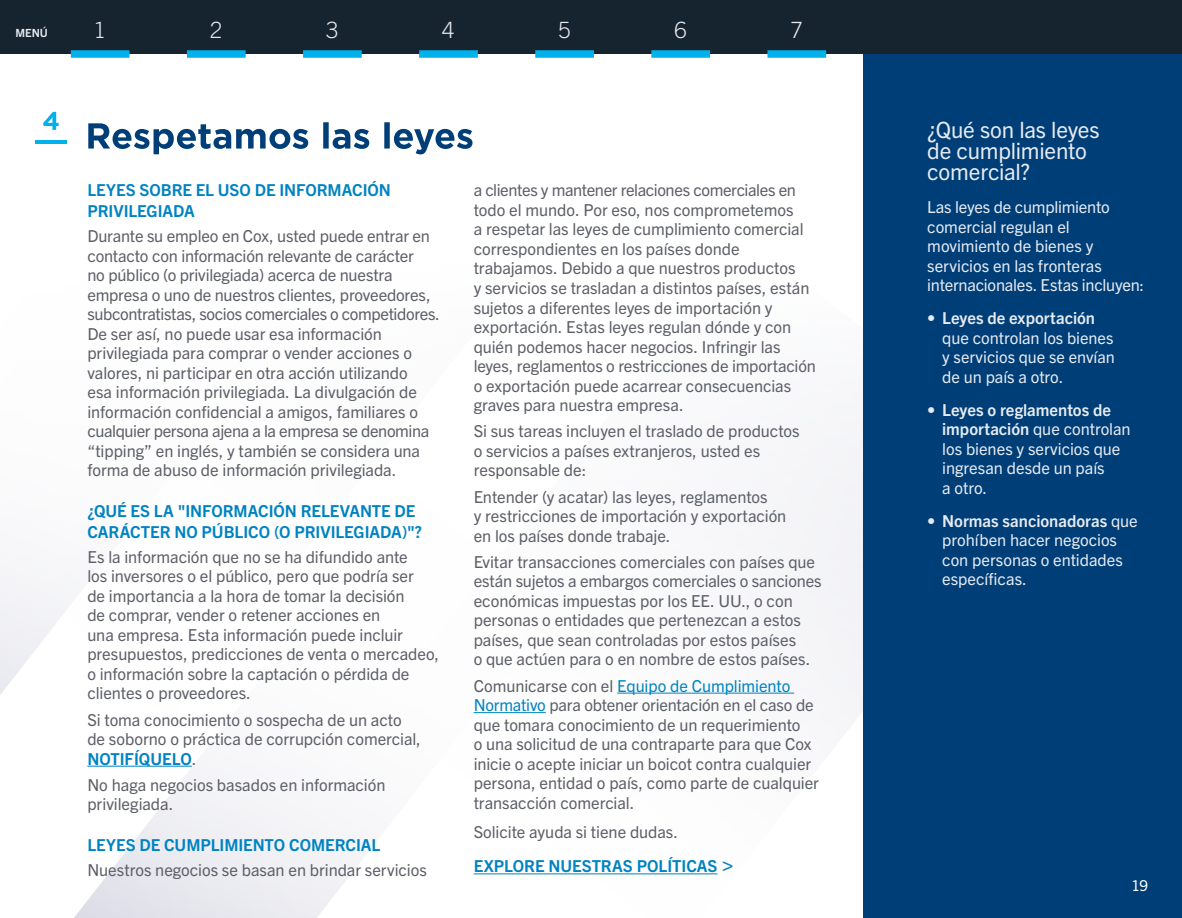
<style>
.page{position:relative;width:1182px;height:918px;background:#fff}
.page>*{position:absolute;margin:0;border:0;box-sizing:border-box;transform-origin:0 0}
.t1{font:22.5px/21px "Trade Gothic Next LT Pro";letter-spacing:-.01em;color:#e7ebf1}
.t2{font:300 22.5px "Trade Gothic Next LT Pro";color:#e7ebf1}
.t3{font:16.5px/19.5px "Trade Gothic Next LT Pro";letter-spacing:-.005em;color:#5d5f68}
.t4{font:16.5px/19.5px "Trade Gothic Next LT Pro";letter-spacing:-.005em;color:#e7ebf1}
.t5{font:700 16.5px/21px "Trade Gothic Next LT Pro";letter-spacing:-.005em;color:#0083c2}
.t6{font:700 16.5px/19.5px "Trade Gothic Next LT Pro";color:#e7ebf1}
.t7{font:16.35px "Trade Gothic Next LT Pro";letter-spacing:-.005em;color:#e7ebf1}
.t8{font:15px "Trade Gothic Next LT Pro";color:#fff}
.t9{font:700 11.25px "Trade Gothic Next LT Pro";color:#e7ebf1}
.s1{font-weight:700;color:#0083c2}
.s2{color:#0083c2}
.s3{font-weight:700;font-size:22.5px;color:#0083c2}
.s4{font-weight:400}
.s5{font-weight:400;font-size:16.35px}
.s6{font-weight:700}
</style>
<div class="page">
<svg style="left:74px;top:862px;width:131px;height:56px"></svg>
<svg style="left:0;top:573px;width:205px;height:289px"></svg>
<svg style="left:205px;top:424px;width:658px;height:494px"></svg>
<div style="left:863px;top:0;width:318px;height:918px;background:#003e78"></div>
<hr style="left:87px;top:766px;width:105px;height:1px;background:#0083c2">
<hr style="left:617px;top:693px;width:177px;height:1px;background:#0083c2">
<hr style="left:473px;top:712px;width:72px;height:1px;background:#0083c2">
<hr style="left:473px;top:873px;width:244px;height:1px;background:#0083c2">
<svg style="left:88px;top:122px;width:384px;height:32px"></svg>
<hr style="left:35px;top:140px;width:32px;height:3px;background:#00b1eb">
<svg style="left:43px;top:112px;width:16px;height:18px"></svg>
<div style="left:0;top:0;width:1181px;height:54px;background:#16242f"></div>
<div style="left:71px;top:50px;width:58px;height:8px;background:#00b1eb"></div>
<div style="left:303px;top:50px;width:59px;height:8px;background:#00b1eb"></div>
<div style="left:419px;top:50px;width:59px;height:8px;background:#00b1eb"></div>
<div style="left:535px;top:50px;width:59px;height:8px;background:#00b1eb"></div>
<div style="left:651px;top:50px;width:59px;height:8px;background:#00b1eb"></div>
<div style="left:767px;top:50px;width:59px;height:8px;background:#00b1eb"></div>
<div style="left:187px;top:50px;width:58px;height:8px;background:#00b1eb"></div>
<p class="t9" style="left:16px;top:25px;width:34px">MENÚ</p>
<h1 class="t2" style="left:94px;top:15px;width:14px">1</h1>
<h1 class="t2" style="left:210px;top:15px;width:14px">2</h1>
<h1 class="t2" style="left:326px;top:15px;width:14px">3</h1>
<h1 class="t2" style="left:442px;top:15px;width:14px">4</h1>
<h1 class="t2" style="left:558px;top:15px;width:14px">5</h1>
<h1 class="t2" style="left:674px;top:15px;width:14px">6</h1>
<h1 class="t2" style="left:790px;top:15px;width:14px">7</h1>
<p class="t5" style="left:87px;top:179px;width:305px">LEYES SOBRE EL USO DE INFORMACIÓN<br>PRIVILEGIADA</p>
<p class="t3" style="left:87px;top:226px;width:354px">Durante su empleo en Cox, usted puede entrar en contacto con información relevante de carácter<br>no público (o privilegiada) acerca de nuestra empresa o uno de nuestros clientes, proveedores, subcontratistas, socios comerciales o competidores.<br>De ser así, no puede usar esa información privilegiada para comprar o vender acciones o valores, ni participar en otra acción utilizando<br>esa información privilegiada. La divulgación de información confidencial a amigos, familiares o cualquier persona ajena a la empresa se denomina “tipping” en inglés, y también se considera una forma de abuso de información privilegiada.</p>
<p class="t5" style="left:87px;top:499px;width:336px">¿QUÉ ES LA "INFORMACIÓN RELEVANTE DE<br>CARÁCTER NO PÚBLICO (O PRIVILEGIADA)"?</p>
<p class="t3" style="left:87px;top:546px;width:353px">Es la información que no se ha difundido ante<br>los inversores o el público, pero que podría ser<br>de importancia a la hora de tomar la decisión<br>de comprar, vender o retener acciones en<br>una empresa. Esta información puede incluir presupuestos, predicciones de venta o mercadeo, o información sobre la captación o pérdida de clientes o proveedores.</p>
<p class="t3" style="left:87px;top:709px;width:335px">Si toma conocimiento o sospecha de un acto de soborno o práctica de corrupción comercial,<br><span class="s1">NOTIFÍQUELO</span>.</p>
<p class="t3" style="left:87px;top:774px;width:299px">No haga negocios basados en información privilegiada.</p>
<p class="t5" style="left:87px;top:833px;width:294px">LEYES DE CUMPLIMIENTO COMERCIAL</p>
<p class="t3" style="left:87px;top:859px;width:341px">Nuestros negocios se basan en brindar servicios</p>
<p class="t3" style="left:473px;top:180px;width:343px">a clientes y mantener relaciones comerciales en todo el mundo. Por eso, nos comprometemos<br>a respetar las leyes de cumplimiento comercial correspondientes en los países donde trabajamos. Debido a que nuestros productos<br>y servicios se trasladan a distintos países, están sujetos a diferentes leyes de importación y exportación. Estas leyes regulan dónde y con quién podemos hacer negocios. Infringir las leyes, reglamentos o restricciones de importación o exportación puede acarrear consecuencias graves para nuestra empresa.</p>
<p class="t3" style="left:473px;top:420px;width:327px">Si sus tareas incluyen el traslado de productos o servicios a países extranjeros, usted es responsable de:</p>
<p class="t3" style="left:473px;top:486px;width:314px">Entender (y acatar) las leyes, reglamentos<br>y restricciones de importación y exportación en los países donde trabaje.</p>
<p class="t3" style="left:473px;top:551px;width:349px">Evitar transacciones comerciales con países que están sujetos a embargos comerciales o sanciones económicas impuestas por los EE. UU., o con personas o entidades que pertenezcan a estos países, que sean controladas por estos países<br>o que actúen para o en nombre de estos países.</p>
<p class="t3" style="left:473px;top:675px;width:347px">Comunicarse con el <span class="s2">Equipo de Cumplimiento Normativo</span> para obtener orientación en el caso de que tomara conocimiento de un requerimiento<br>o una solicitud de una contraparte para que Cox inicie o acepte iniciar un boicot contra cualquier persona, entidad o país, como parte de cualquier transacción comercial.</p>
<p class="t3" style="left:473px;top:813px;width:262px;line-height:34.5px">Solicite ayuda si tiene dudas.<br><span class="s1">EXPLORE NUESTRAS POLÍTICAS</span> <span class="s3">&gt;</span></p>
<h1 class="t1" style="left:927px;top:118px;width:174px">¿Qué son las leyes de cumplimiento comercial?</h1>
<p class="t4" style="left:927px;top:196px;width:218px">Las leyes de cumplimiento comercial regulan el movimiento de bienes y servicios en las fronteras internacionales. Estas incluyen:</p>
<p class="t6" style="left:942px;top:307px;width:173px;text-indent:-15px"><span class="s4">•</span> Leyes de exportación <span class="s4">que controlan</span> <span class="s5">los bienes</span></p>
<p class="t7" style="left:942px;top:346px;width:174px">y servicios que se envían</p>
<p class="t4" style="left:942px;top:366px;width:123px">de un país a otro.</p>
<p class="t4" style="left:942px;top:399px;width:190px;text-indent:-15px">• <span class="s6">Leyes o reglamentos de importación</span> que controlan los bienes y servicios que ingresan desde un país<br>a otro.</p>
<p class="t4" style="left:942px;top:510px;width:197px;text-indent:-15px">• <span class="s6">Normas sancionadoras</span> que prohíben hacer negocios con personas o entidades específicas.</p>
<p class="t8" style="left:1131px;top:875px;width:18px">19</p>
</div>
